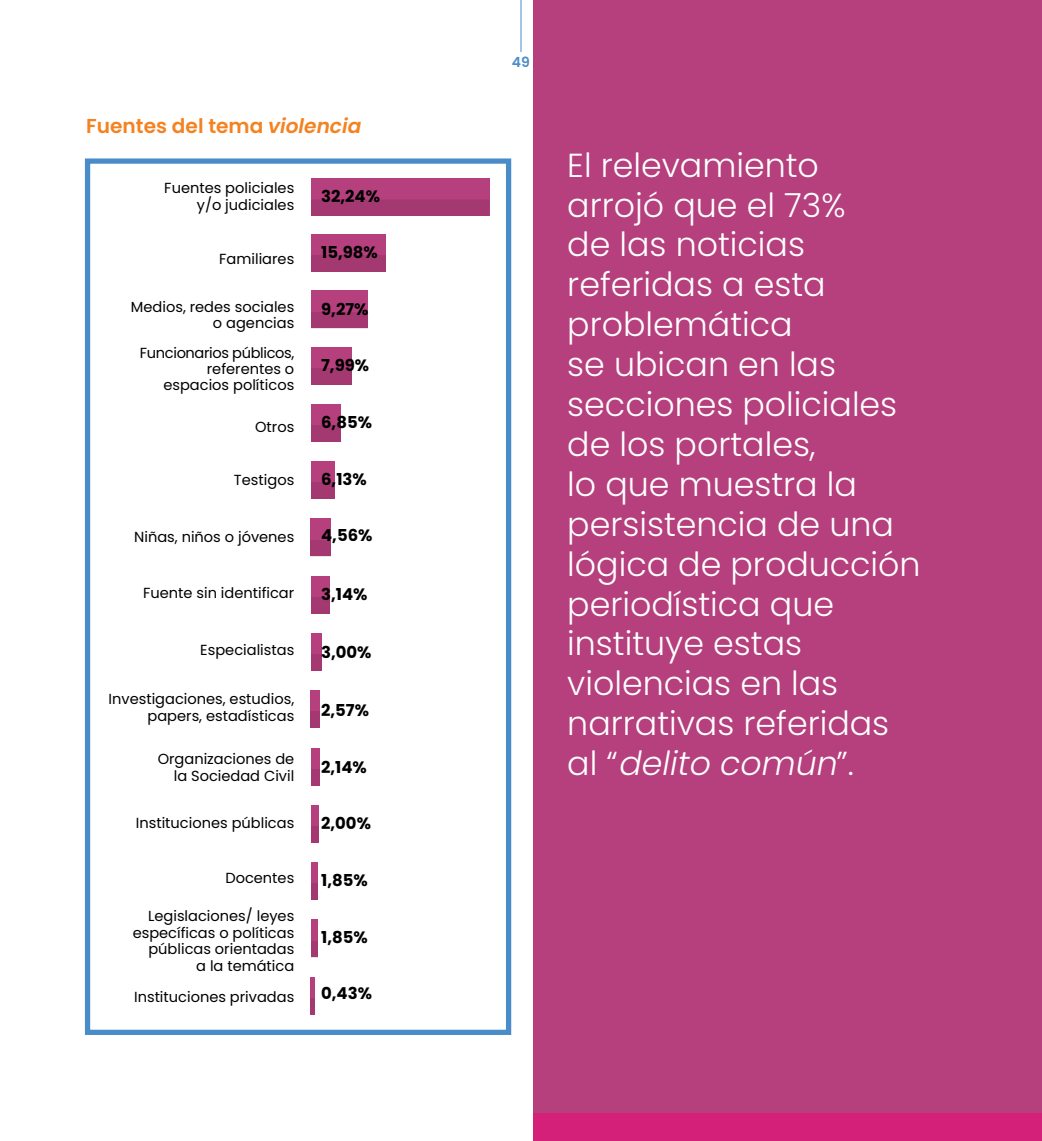
<style>
.page{position:relative;width:1042px;height:1141px;background:#fff}
.page>*{position:absolute;margin:0;border:0;box-sizing:border-box;transform-origin:0 0}
.t1{font:300 33.25px/39.9px "Poppins";color:#fff}
.t2{font:600 20.12px "Poppins";color:#f58221}
.t3{font:700 16.45px "Poppins";color:#000}
.t4{font:14.53px/16.4px "Poppins";color:#000;text-align:right}
.t5{font:600 14px "Poppins";color:#4a8cc9}
.s1{font-style:italic}
</style>
<div class="page">
<hr style="left:520px;top:0;width:1px;height:52px;background:#4a8cc9">
<div style="left:85px;top:158px;width:426px;height:877px;border:5px solid #4a8cc9"></div>
<div style="left:311px;top:633px;width:10px;height:38px;background:#b5407d"></div>
<div style="left:311px;top:654px;width:10px;height:17px;background:#a33970"></div>
<div style="left:311px;top:690px;width:9px;height:38px;background:#b5407d"></div>
<div style="left:311px;top:712px;width:9px;height:16px;background:#a33970"></div>
<div style="left:311px;top:748px;width:8px;height:37px;background:#b5407d"></div>
<div style="left:311px;top:769px;width:8px;height:16px;background:#a33970"></div>
<div style="left:311px;top:805px;width:8px;height:38px;background:#b5407d"></div>
<div style="left:311px;top:826px;width:8px;height:17px;background:#a33970"></div>
<div style="left:311px;top:862px;width:6px;height:38px;background:#b5407d"></div>
<div style="left:311px;top:883px;width:6px;height:17px;background:#a33970"></div>
<div style="left:311px;top:919px;width:6px;height:38px;background:#b5407d"></div>
<div style="left:311px;top:941px;width:6px;height:16px;background:#a33970"></div>
<hr style="left:311px;top:977px;width:4px;height:38px;background:#b5407d">
<hr style="left:311px;top:998px;width:4px;height:17px;background:#a33970">
<div style="left:311px;top:461px;width:23px;height:38px;background:#b5407d"></div>
<div style="left:311px;top:483px;width:23px;height:16px;background:#a33970"></div>
<div style="left:311px;top:519px;width:20px;height:37px;background:#b5407d"></div>
<div style="left:311px;top:540px;width:20px;height:16px;background:#a33970"></div>
<div style="left:311px;top:576px;width:19px;height:38px;background:#b5407d"></div>
<div style="left:311px;top:597px;width:19px;height:17px;background:#a33970"></div>
<div style="left:311px;top:404px;width:30px;height:38px;background:#b5407d"></div>
<div style="left:311px;top:425px;width:30px;height:17px;background:#a33970"></div>
<div style="left:311px;top:347px;width:40px;height:38px;background:#b5407d"></div>
<div style="left:311px;top:368px;width:40px;height:17px;background:#a33970"></div>
<div style="left:311px;top:178px;width:179px;height:38px;background:#b5407d"></div>
<div style="left:311px;top:200px;width:178px;height:16px;background:#a33970"></div>
<div style="left:311px;top:234px;width:75px;height:38px;background:#b5407d"></div>
<div style="left:311px;top:256px;width:75px;height:16px;background:#a33970"></div>
<div style="left:311px;top:291px;width:56px;height:37px;background:#b5407d"></div>
<div style="left:311px;top:312px;width:56px;height:16px;background:#a33970"></div>
<div style="left:533px;top:0;width:509px;height:1141px;background:#b5407d"></div>
<div style="left:533px;top:1113px;width:509px;height:28px;background:#d5207a"></div>
<h2 class="t2" style="left:86px;top:114px;width:277px">Fuentes del tema <span class="s1">violencia</span></h2>
<p class="t4" style="left:164px;top:180px;width:131px">Fuentes policiales y/o judiciales</p>
<p class="t4" style="left:219px;top:251px;width:77px">Familiares</p>
<p class="t4" style="left:131px;top:299px;width:165px">Medios, redes sociales o agencias</p>
<p class="t4" style="left:140px;top:344px;width:156px">Funcionarios públicos, referentes o espacios políticos</p>
<p class="t4" style="left:255px;top:419px;width:41px">Otros</p>
<p class="t4" style="left:234px;top:472px;width:62px">Testigos</p>
<p class="t4" style="left:134px;top:529px;width:162px">Niñas, niños o jóvenes</p>
<p class="t4" style="left:143px;top:585px;width:153px">Fuente sin identificar</p>
<p class="t4" style="left:200px;top:642px;width:95px">Especialistas</p>
<p class="t4" style="left:109px;top:691px;width:187px">Investigaciones, estudios, papers, estadísticas</p>
<p class="t4" style="left:158px;top:751px;width:138px">Organizaciones de la Sociedad Civil</p>
<p class="t4" style="left:136px;top:815px;width:160px">Instituciones públicas</p>
<p class="t4" style="left:225px;top:870px;width:70px">Docentes</p>
<p class="t4" style="left:133px;top:908px;width:163px">Legislaciones/ leyes específicas o políticas públicas orientadas<br>a la temática</p>
<p class="t4" style="left:134px;top:988px;width:162px">Instituciones privadas</p>
<p class="t3" style="left:321px;top:186px;width:60px">32,24%</p>
<p class="t3" style="left:321px;top:243px;width:58px">15,98%</p>
<p class="t3" style="left:321px;top:300px;width:49px">9,27%</p>
<p class="t3" style="left:321px;top:356px;width:49px">7,99%</p>
<p class="t3" style="left:321px;top:413px;width:52px">6,85%</p>
<p class="t3" style="left:321px;top:469px;width:47px">6,13%</p>
<p class="t3" style="left:321px;top:526px;width:53px">4,56%</p>
<p class="t3" style="left:321px;top:584px;width:48px">3,14%</p>
<p class="t3" style="left:321px;top:643px;width:52px">3,00%</p>
<p class="t3" style="left:321px;top:701px;width:49px">2,57%</p>
<p class="t3" style="left:321px;top:758px;width:47px">2,14%</p>
<p class="t3" style="left:321px;top:814px;width:51px">2,00%</p>
<p class="t3" style="left:321px;top:871px;width:48px">1,85%</p>
<p class="t3" style="left:321px;top:927px;width:48px">1,85%</p>
<p class="t3" style="left:321px;top:984px;width:52px">0,43%</p>
<p class="t5" style="left:512px;top:54px;width:20px">49</p>
<p class="t1" style="left:567px;top:145px;width:355px">El relevamiento arrojó que el 73%<br>de las noticias referidas a esta problemática<br>se ubican en las secciones policiales de los portales,<br>lo que muestra la persistencia de una lógica de producción periodística que instituye estas violencias en las narrativas referidas<br>a l “ <span class="s1">delito común</span>” .</p>
</div>
